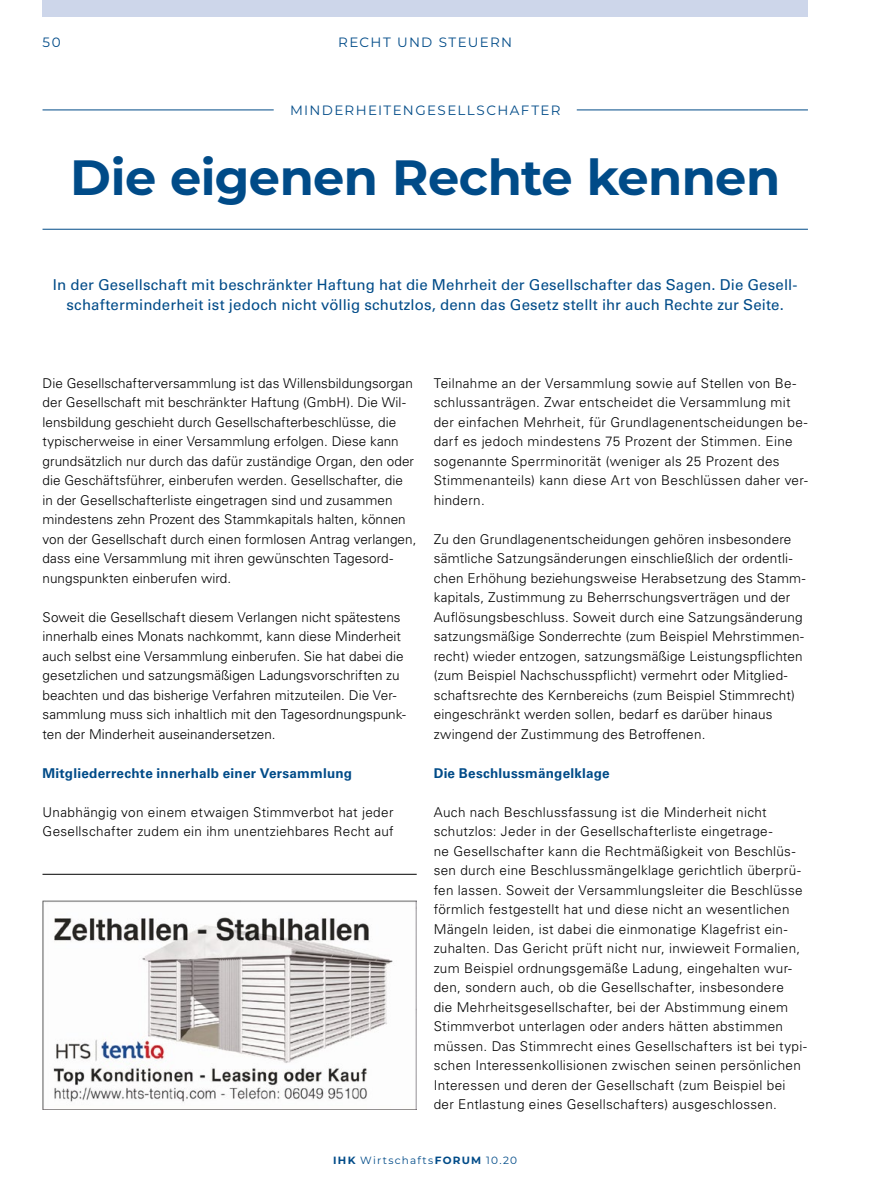
<style>
.page{position:relative;width:893px;height:1191px;background:#fff}
.page>*{position:absolute;margin:0;border:0;box-sizing:border-box;transform-origin:0 0}
.HL_2__Linie_unten_40{font:700 49.5px "Montserrat";letter-spacing:-.015em;color:#004b88}
.Anleser_zentr{font:15px/19.5px "Univers LT Pro 55 Roman";letter-spacing:.01em;color:#004b88;text-align:center}
.GT{font:300 13.5px/19.5px "Univers LT Pro 45";letter-spacing:.015em;color:#000}
.Zwischenüberschrift{font:700 13.5px "Univers LT Pro 65";letter-spacing:.015em;color:#004b88}
.Dachzeile_zentr{font:13.5px "Montserrat";letter-spacing:.105em;color:#004b88}
.t1{font:10.5px "Montserrat";letter-spacing:.115em;color:#004b88}
.s1{font-weight:700}
</style>
<div class="page">
<hr style="left:43px;top:110px;width:765px;height:1px;background:#004b88">
<div style="left:274px;top:102px;width:303px;height:15px;background:#fff"></div>
<hr style="left:43px;top:229px;width:765px;height:1px;background:#004b88">
<img style="left:43px;top:901px;width:374px;height:208px">
<hr style="left:43px;top:874px;width:374px;height:1px;background:#000">
<div style="left:43px;top:0;width:765px;height:17px;background:#cdd6ea"></div>
<p class="Dachzeile_zentr" style="left:43px;top:33px;width:20px">50</p>
<p class="Dachzeile_zentr" style="left:338px;top:33px;width:175px">RECHT UND STEUERN</p>
<p class="Dachzeile_zentr" style="left:290px;top:100px;width:272px">MINDERHEITENGESELLSCHAFTER</p>
<p class="HL_2__Linie_unten_40" style="left:70px;top:142px;width:711px">Die eigenen Rechte kennen</p>
<p class="Anleser_zentr" style="left:53px;top:274px;width:746px">In der Gesellschaft mit beschränkter Haftung hat die Mehrheit der Gesellschafter das Sagen. Die Gesell&shy;schafterminderheit ist jedoch nicht völlig schutzlos, denn das Gesetz stellt ihr auch Rechte zur Seite.</p>
<p class="GT" style="left:43px;top:373px;width:375px">Die Gesellschafterversammlung ist das Willensbildungsorgan der Gesellschaft mit beschränkter Haftung (GmbH). Die Wil&shy;lensbildung geschieht durch Gesellschafterbeschlüsse, die typischerweise in einer Versammlung erfolgen. Diese kann grundsätzlich nur durch das dafür zuständige Organ, den oder die Geschäftsführer, einberufen werden. Gesellschafter, die in der Gesellschafterliste eingetragen sind und zusammen mindestens zehn Prozent des Stammkapitals halten, können von der Gesellschaft durch einen formlosen Antrag verlangen, dass eine Versammlung mit ihren gewünschten Tagesord&shy;nungspunkten einberufen wird.</p>
<p class="GT" style="left:43px;top:607px;width:365px">Soweit die Gesellschaft diesem Verlangen nicht spätestens innerhalb eines Monats nachkommt, kann diese Minderheit auch selbst eine Versammlung einberufen. Sie hat dabei die gesetzlichen und satzungsmäßigen Ladungsvorschriften zu beachten und das bisherige Verfahren mitzuteilen. Die Ver&shy;sammlung muss sich inhaltlich mit den Tagesordnungspunk&shy;ten der Minderheit auseinandersetzen.</p>
<p class="Zwischenüberschrift" style="left:43px;top:763px;width:311px">Mitgliederrechte innerhalb einer Versammlung</p>
<p class="GT" style="left:43px;top:802px;width:353px">Unabhängig von einem etwaigen Stimmverbot hat jeder<br>Gesellschafter zudem ein ihm unentziehbares Recht auf</p>
<p class="GT" style="left:434px;top:373px;width:375px">Teilnahme an der Versammlung sowie auf Stellen von Be&shy;schlussanträgen. Zwar entscheidet die Versammlung mit der einfachen Mehrheit, für Grundlagenentscheidungen be&shy;darf es jedoch mindestens 75 Prozent der Stimmen. Eine sogenannte Sperrminorität (weniger als 25 Prozent des Stimmenanteils) kann diese Art von Beschlüssen daher ver&shy;hindern.</p>
<p class="GT" style="left:434px;top:529px;width:373px">Zu den Grundlagenentscheidungen gehören insbesondere sämtliche Satzungsänderungen einschließlich der ordentli&shy;chen Erhöhung beziehungsweise Herabsetzung des Stamm&shy;kapitals, Zustimmung zu Beherrschungsverträgen und der Auflösungsbeschluss. Soweit durch eine Satzungsänderung satzungsmäßige Sonderrechte (zum Beispiel Mehrstimmen&shy;recht) wieder entzogen, satzungsmäßige Leistungspflichten (zum Beispiel Nachschusspflicht) vermehrt oder Mitglied&shy;schaftsrechte des Kernbereichs (zum Beispiel Stimmrecht) eingeschränkt werden sollen, bedarf es darüber hinaus zwingend der Zustimmung des Betroffenen.</p>
<p class="Zwischenüberschrift" style="left:434px;top:763px;width:178px">Die Beschlussmängelklage</p>
<p class="GT" style="left:434px;top:802px;width:375px">Auch nach Beschlussfassung ist die Minderheit nicht schutzlos: Jeder in der Gesellschafterliste eingetrage-<br>ne Gesellschafter kann die Rechtmäßigkeit von Beschlüs&shy;sen durch eine Beschlussmängelklage gerichtlich überprü&shy;fen lassen. Soweit der Versammlungsleiter die Beschlüsse förmlich festgestellt hat und diese nicht an wesentlichen Mängeln leiden, ist dabei die einmonatige Klagefrist ein&shy;zuhalten. Das Gericht prüft nicht nur, inwieweit Formalien, zum Beispiel ordnungsgemäße Ladung, eingehalten wur&shy;den, sondern auch, ob die Gesellschafter, insbesondere<br>die Mehrheitsgesellschafter, bei der Abstimmung einem Stimmverbot unterlagen oder anders hätten abstimmen müssen. Das Stimmrecht eines Gesellschafters ist bei typi&shy;schen Interessenkollisionen zwischen seinen persönlichen Interessen und deren der Gesellschaft (zum Beispiel bei der Entlastung eines Gesellschafters) ausgeschlossen.</p>
<p class="t1" style="left:333px;top:1152px;width:186px"><span class="s1">IHK</span> Wirtschafts<span class="s1">FORUM</span> 10.20</p>
</div>
